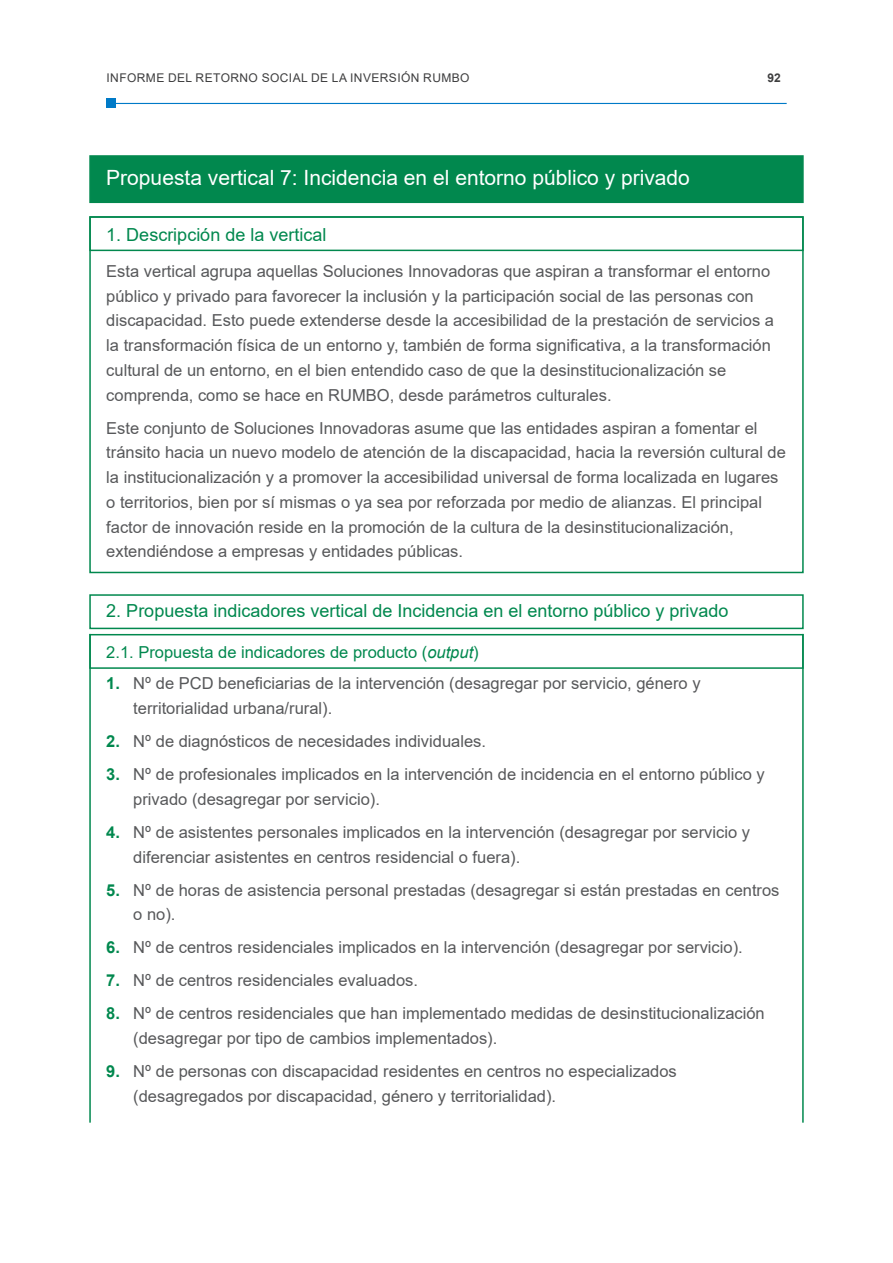
<style>
.page{position:relative;width:893px;height:1263px;background:#fff}
.page>*{position:absolute;margin:0;border:0;box-sizing:border-box;transform-origin:0 0}
.t1{font:21px "Arial";color:#fff}
.t2{font:18px "Arial";color:#01884e}
.t3{font:16.5px/24.8px "Arial";color:#57585a}
.t4{font:16.5px "Arial";color:#01884e}
.t5{font:12px "Arial";letter-spacing:.035em;color:#3e3e3f}
.t6{font:700 12px "Arial";color:#3e3e3f}
.s1{font-style:italic}
.s2{font-weight:700;color:#01884e}
</style>
<div class="page">
<hr style="left:108px;top:103px;width:679px;height:1px;background:#007ac7">
<div style="left:106px;top:99px;width:10px;height:9px;background:#007ac7"></div>
<div style="left:89px;top:155px;width:715px;height:48px;background:#01884e;border:2px solid #01884e"></div>
<div style="left:89px;top:216px;width:715px;height:35px;border:2px solid #01884e"></div>
<div style="left:89px;top:594px;width:715px;height:35px;border:2px solid #01884e"></div>
<div style="left:89px;top:634px;width:715px;height:35px;border:2px solid #01884e"></div>
<hr style="left:802px;top:634px;width:2px;height:489px;background:#01884e">
<hr style="left:89px;top:634px;width:2px;height:489px;background:#01884e">
<p class="t5" style="left:107px;top:70px;width:365px">INFORME DEL RETORNO SOCIAL DE LA INVERSIÓN RUMBO</p>
<p class="t6" style="left:767px;top:69px;width:15px">92</p>
<p class="t1" style="left:106px;top:164px;width:585px">Propuesta vertical 7: Incidencia en el entorno público y privado</p>
<p class="t2" style="left:106px;top:222px;width:222px">1. Descripción de la vertical</p>
<p class="t3" style="left:106px;top:258px;width:669px">Esta vertical agrupa aquellas Soluciones Innovadoras que aspiran a transformar el entorno público y privado para favorecer la inclusión y la participación social de las personas con discapacidad. Esto puede extenderse desde la accesibilidad de la prestación de servicios a la transformación física de un entorno y, también de forma significativa, a la transformación cultural de un entorno, en el bien entendido caso de que la desinstitucionalización se comprenda, como se hace en RUMBO, desde parámetros culturales.</p>
<p class="t3" style="left:106px;top:415px;width:681px">Este conjunto de Soluciones Innovadoras asume que las entidades aspiran a fomentar el tránsito hacia un nuevo modelo de atención de la discapacidad, hacia la reversión cultural de la institucionalización y a promover la accesibilidad universal de forma localizada en lugares o territorios, bien por sí mismas o ya sea por reforzada por medio de alianzas. El principal factor de innovación reside en la promoción de la cultura de la desinstitucionalización, extendiéndose a empresas y entidades públicas.</p>
<p class="t2" style="left:106px;top:598px;width:624px">2. Propuesta indicadores vertical de Incidencia en el entorno público y privado</p>
<p class="t4" style="left:106px;top:641px;width:374px">2.1. Propuesta de indicadores de producto (<span class="s1">output</span>)</p>
<p class="t3" style="left:133px;top:671px;width:569px;text-indent:-27px"><span class="s2">1.</span> Nº de PCD beneficiarias de la intervención (desagregar por servicio, género y territorialidad urbana/rural).</p>
<p class="t3" style="left:106px;top:729px;width:381px"><span class="s2">2.</span> Nº de diagnósticos de necesidades individuales.</p>
<p class="t3" style="left:133px;top:762px;width:633px;text-indent:-27px"><span class="s2">3.</span> Nº de profesionales implicados en la intervención de incidencia en el entorno público y privado (desagregar por servicio).</p>
<p class="t3" style="left:133px;top:819px;width:618px;text-indent:-27px"><span class="s2">4.</span> Nº de asistentes personales implicados en la intervención (desagregar por servicio y diferenciar asistentes en centros residencial o fuera).</p>
<p class="t3" style="left:133px;top:877px;width:648px;text-indent:-27px"><span class="s2">5.</span> Nº de horas de asistencia personal prestadas (desagregar si están prestadas en centros o no).</p>
<p class="t3" style="left:106px;top:935px;width:638px"><span class="s2">6.</span> Nº de centros residenciales implicados en la intervención (desagregar por servicio).</p>
<p class="t3" style="left:106px;top:968px;width:313px"><span class="s2">7.</span> Nº de centros residenciales evaluados.</p>
<p class="t3" style="left:133px;top:1001px;width:633px;text-indent:-27px"><span class="s2">8.</span> Nº de centros residenciales que han implementado medidas de desinstitucionalización (desagregar por tipo de cambios implementados).</p>
<p class="t3" style="left:133px;top:1059px;width:545px;text-indent:-27px"><span class="s2">9.</span> Nº de personas con discapacidad residentes en centros no especializados (desagregados por discapacidad, género y territorialidad).</p>
</div>
